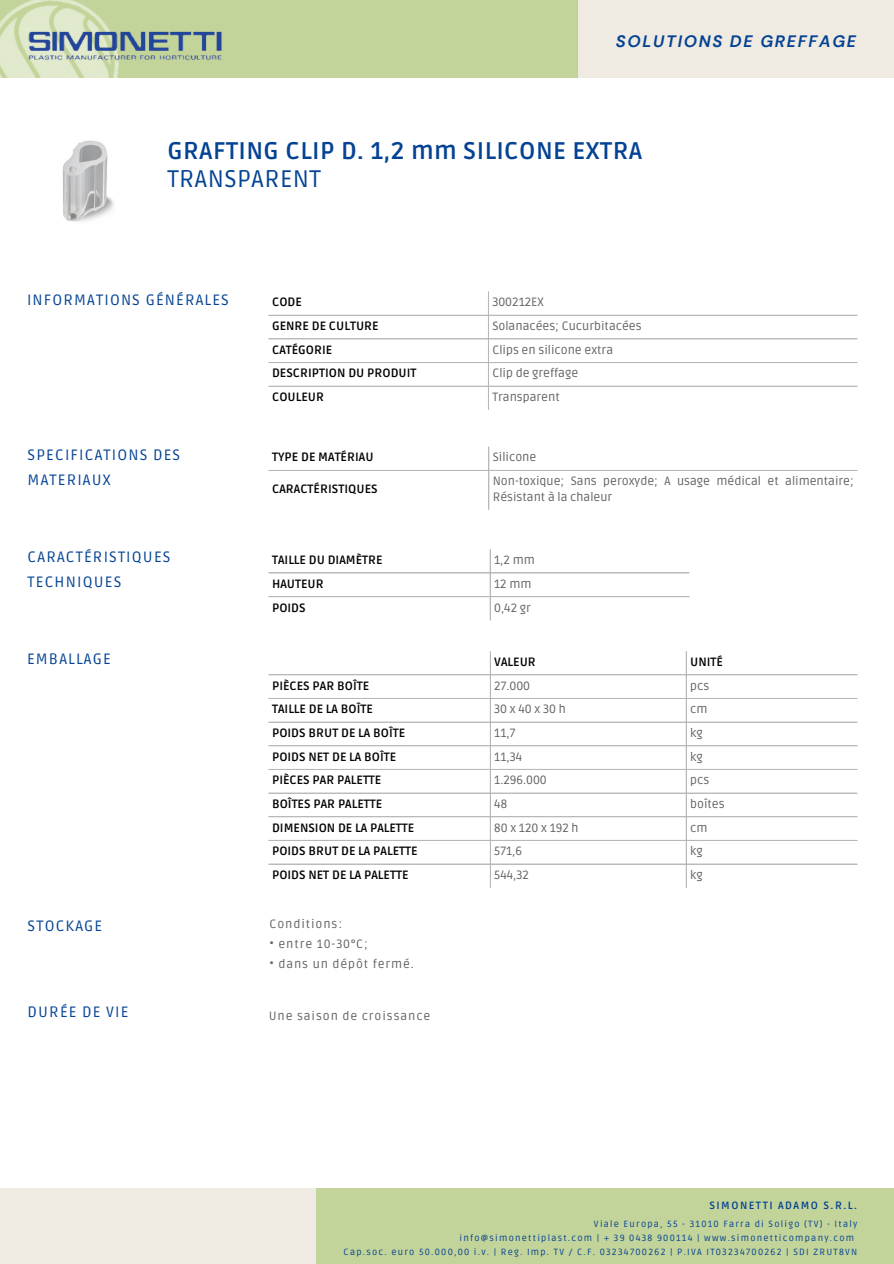
<style>
.page{position:relative;width:894px;height:1264px;background:#fff}
.page>*{position:absolute;margin:0;border:0;box-sizing:border-box;transform-origin:0 0}
.t1{font:700 24px "Ruda";letter-spacing:.02em;color:#044293}
.t2{font:24px "Ruda";letter-spacing:.02em;color:#044293}
.t3{font:italic 700 16.5px "DM Sans";letter-spacing:.1em;color:#044293}
.t4{font:15px/24.8px "Ruda";letter-spacing:.075em;color:#044293}
.t5{font:700 12px "Ruda";color:#000}
.t6{font:12px/16px "Ruda";color:#646361}
.t7{font:12px "Ruda";letter-spacing:.075em;color:#646361}
.t8{font:12px "Ruda";letter-spacing:.225em;color:#646361}
.t9{font:700 10.5px "Ruda";letter-spacing:.14em;color:#044293}
.t10{font:9px "Ruda";letter-spacing:.14em;color:#044293}
</style>
<div class="page">
<hr style="left:488px;top:291px;width:1px;height:119px;background:#b7b7b4">
<hr style="left:268px;top:315px;width:588px;height:1px;background:#b7b7b4">
<hr style="left:268px;top:338px;width:588px;height:1px;background:#b7b7b4">
<hr style="left:268px;top:362px;width:588px;height:1px;background:#b7b7b4">
<hr style="left:268px;top:386px;width:588px;height:1px;background:#b7b7b4">
<hr style="left:488px;top:447px;width:1px;height:63px;background:#b7b7b4">
<hr style="left:268px;top:470px;width:588px;height:1px;background:#b7b7b4">
<hr style="left:489px;top:549px;width:1px;height:71px;background:#b7b7b4">
<hr style="left:268px;top:572px;width:421px;height:1px;background:#b7b7b4">
<hr style="left:268px;top:596px;width:421px;height:1px;background:#b7b7b4">
<hr style="left:489px;top:651px;width:1px;height:236px;background:#b7b7b4">
<hr style="left:685px;top:651px;width:1px;height:236px;background:#b7b7b4">
<hr style="left:268px;top:674px;width:588px;height:1px;background:#b7b7b4">
<hr style="left:268px;top:698px;width:588px;height:1px;background:#b7b7b4">
<hr style="left:268px;top:721px;width:588px;height:1px;background:#b7b7b4">
<hr style="left:268px;top:745px;width:588px;height:1px;background:#b7b7b4">
<hr style="left:268px;top:769px;width:588px;height:1px;background:#b7b7b4">
<hr style="left:268px;top:792px;width:588px;height:1px;background:#b7b7b4">
<hr style="left:268px;top:816px;width:588px;height:1px;background:#b7b7b4">
<hr style="left:268px;top:839px;width:588px;height:2px;background:#b7b7b4">
<hr style="left:268px;top:863px;width:588px;height:1px;background:#b7b7b4">
<div style="left:317px;top:1188px;width:576px;height:75px;background:#c3d49a"></div>
<div style="left:0;top:1188px;width:316px;height:75px;background:#efebe2"></div>
<div style="left:577px;top:0;width:316px;height:77px;background:#efebe2"></div>
<div style="left:0;top:0;width:577px;height:77px;background:#c3d49a"></div>
<img style="left:0;top:0;width:120px;height:78px">
<img style="left:28px;top:26px;width:194px;height:40px">
<img style="left:62px;top:140px;width:52px;height:82px">
<p class="t3" style="left:615px;top:31px;width:242px">SOLUTIONS DE GREFFAGE</p>
<p class="t1" style="left:167px;top:137px;width:476px">GRAFTING CLIP D. 1,2 mm SILICONE EXTRA</p>
<p class="t2" style="left:167px;top:165px;width:155px">TRANSPARENT</p>
<p class="t4" style="left:27px;top:288px;width:203px">INFORMATIONS GÉNÉRALES</p>
<p class="t4" style="left:28px;top:443px;width:154px">SPECIFICATIONS DES<br>MATERIAUX</p>
<p class="t4" style="left:28px;top:545px;width:144px">CARACTÉRISTIQUES<br>TECHNIQUES</p>
<p class="t4" style="left:27px;top:647px;width:85px">EMBALLAGE</p>
<p class="t4" style="left:28px;top:913px;width:76px">STOCKAGE</p>
<p class="t4" style="left:28px;top:999px;width:102px">DURÉE DE VIE</p>
<p class="t5" style="left:272px;top:295px;width:31px">CODE</p>
<p class="t6" style="left:492px;top:294px;width:53px">300212EX</p>
<p class="t5" style="left:272px;top:319px;width:108px">GENRE DE CULTURE</p>
<p class="t6" style="left:492px;top:318px;width:151px">Solanacées; Cucurbitacées</p>
<p class="t5" style="left:272px;top:343px;width:62px">CATÉGORIE</p>
<p class="t6" style="left:492px;top:342px;width:122px">Clips en silicone extra</p>
<p class="t5" style="left:272px;top:366px;width:146px">DESCRIPTION DU PRODUIT</p>
<p class="t6" style="left:492px;top:366px;width:87px">Clip de greffage</p>
<p class="t5" style="left:272px;top:390px;width:53px">COULEUR</p>
<p class="t6" style="left:492px;top:389px;width:69px">Transparent</p>
<p class="t5" style="left:272px;top:450px;width:103px">TYPE DE MATÉRIAU</p>
<p class="t6" style="left:492px;top:449px;width:45px">Silicone</p>
<p class="t5" style="left:272px;top:482px;width:107px">CARACTÉRISTIQUES</p>
<p class="t6" style="left:492px;top:473px;width:362px">Non-toxique; Sans peroxyde; A usage médical et alimentaire;<br>Résistant à la chaleur</p>
<p class="t5" style="left:272px;top:552px;width:112px">TAILLE DU DIAMÈTRE</p>
<p class="t6" style="left:494px;top:552px;width:42px">1,2 mm</p>
<p class="t5" style="left:272px;top:577px;width:53px">HAUTEUR</p>
<p class="t6" style="left:494px;top:576px;width:39px">12 mm</p>
<p class="t5" style="left:272px;top:600px;width:35px">POIDS</p>
<p class="t6" style="left:494px;top:599px;width:38px">0,42 gr</p>
<p class="t5" style="left:494px;top:654px;width:43px">VALEUR</p>
<p class="t5" style="left:690px;top:654px;width:34px">UNITÉ</p>
<p class="t5" style="left:272px;top:678px;width:99px">PIÈCES PAR BOÎTE</p>
<p class="t6" style="left:494px;top:678px;width:37px">27.000</p>
<p class="t6" style="left:690px;top:678px;width:21px">pcs</p>
<p class="t5" style="left:272px;top:702px;width:102px">TAILLE DE LA BOÎTE</p>
<p class="t8" style="left:494px;top:702px;width:73px">30x40x30h</p>
<p class="t6" style="left:690px;top:701px;width:19px">cm</p>
<p class="t5" style="left:272px;top:726px;width:135px">POIDS BRUT DE LA BOÎTE</p>
<p class="t6" style="left:494px;top:725px;width:23px">11,7</p>
<p class="t6" style="left:690px;top:725px;width:14px">kg</p>
<p class="t5" style="left:272px;top:749px;width:126px">POIDS NET DE LA BOÎTE</p>
<p class="t6" style="left:494px;top:749px;width:29px">11,34</p>
<p class="t6" style="left:690px;top:749px;width:14px">kg</p>
<p class="t5" style="left:272px;top:773px;width:111px">PIÈCES PAR PALETTE</p>
<p class="t6" style="left:494px;top:772px;width:54px">1.296.000</p>
<p class="t6" style="left:690px;top:772px;width:21px">pcs</p>
<p class="t5" style="left:272px;top:797px;width:112px">BOÎTES PAR PALETTE</p>
<p class="t6" style="left:494px;top:796px;width:14px">48</p>
<p class="t6" style="left:690px;top:796px;width:36px">boîtes</p>
<p class="t5" style="left:272px;top:820px;width:144px">DIMENSION DE LA PALETTE</p>
<p class="t6" style="left:494px;top:819px;width:86px">80 x 120 x 192 h</p>
<p class="t6" style="left:690px;top:819px;width:19px">cm</p>
<p class="t5" style="left:272px;top:844px;width:147px">POIDS BRUT DE LA PALETTE</p>
<p class="t6" style="left:494px;top:843px;width:29px">571,6</p>
<p class="t6" style="left:690px;top:843px;width:14px">kg</p>
<p class="t5" style="left:272px;top:867px;width:138px">POIDS NET DE LA PALETTE</p>
<p class="t6" style="left:494px;top:867px;width:36px">544,32</p>
<p class="t6" style="left:690px;top:867px;width:14px">kg</p>
<p class="t7" style="left:269px;top:916px;width:74px">Conditions:</p>
<p class="t7" style="left:269px;top:936px;width:100px">• entre 10-30°C;</p>
<p class="t7" style="left:269px;top:956px;width:146px">• dans un dépôt fermé.</p>
<p class="t7" style="left:268px;top:1008px;width:163px">Une saison de croissance</p>
<p class="t9" style="left:709px;top:1199px;width:149px">SIMONETTI ADAMO S.R.L.</p>
<p class="t10" style="left:593px;top:1218px;width:265px">Viale Europa, 55 - 31010 Farra di Soligo (TV) - Italy</p>
<p class="t10" style="left:459px;top:1232px;width:396px">info@simonettiplast.com | + 39 0438 900114 | www.simonetticompany.com</p>
<p class="t10" style="left:343px;top:1246px;width:515px">Cap.soc. euro 50.000,00 i.v. | Reg. Imp. TV / C.F. 03234700262 | P.IVA IT03234700262 | SDI ZRUT8VN</p>
</div>
